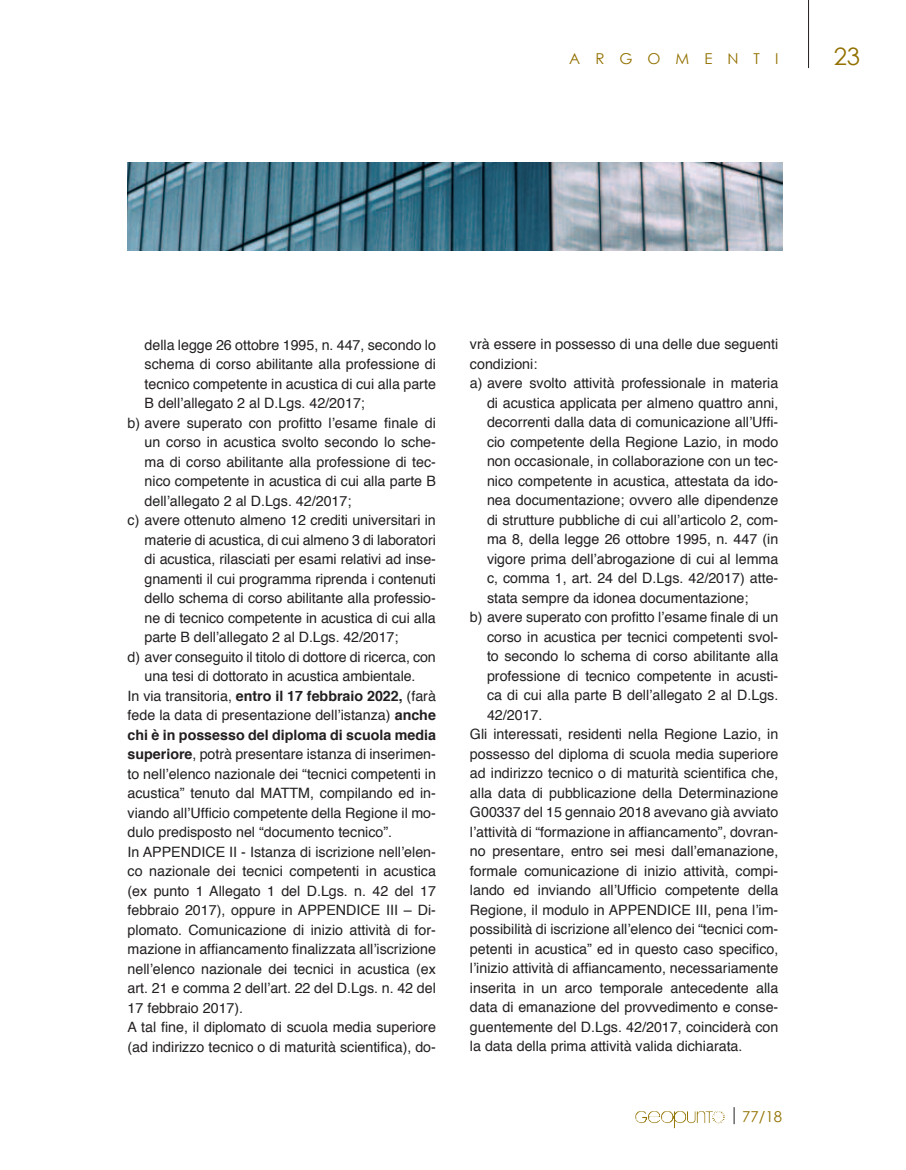
<style>
.page{position:relative;width:906px;height:1170px;background:#fff}
.page>*{position:absolute;margin:0;border:0;box-sizing:border-box;transform-origin:0 0}
.t1{font:24px "Century Gothic";color:#927100}
.t2{font:15px "Century Gothic";letter-spacing:1em;color:#927100}
.t3{font:14.25px/19.5px "Helvetica";color:#231f20;text-align:justify}
.t4{font:700 14.25px "Helvetica";color:#231f20}
.s1{font-weight:700}
</style>
<div class="page">
<hr style="left:808px;top:0;width:1px;height:68px;background:#231f20">
<svg style="left:733px;top:1107px;width:1px;height:17px"></svg>
<svg style="left:712px;top:1111px;width:10px;height:12px"></svg>
<img style="left:128px;top:163px;width:654px;height:87px">
<p class="t2" style="left:569px;top:50px;width:211px">ARGOMENTI</p>
<h1 class="t1" style="left:833px;top:41px;width:28px">23</h1>
<p class="t3" style="left:145px;top:335px;width:293px">della legge 26 ottobre 1995, n. 447, secondo lo</p>
<p class="t3" style="left:145px;top:354px;width:293px">schema di corso abilitante alla professione di</p>
<p class="t3" style="left:145px;top:374px;width:293px">tecnico competente in acustica di cui alla parte</p>
<p class="t3" style="left:145px;top:393px;width:222px">B dell’allegato 2 al D.Lgs. 42/2017;</p>
<p class="t3" style="left:128px;top:413px;width:310px">b) avere superato con profitto l’esame finale di</p>
<p class="t3" style="left:145px;top:432px;width:293px">un corso in acustica svolto secondo lo sche-</p>
<p class="t3" style="left:145px;top:452px;width:293px">ma di corso abilitante alla professione di tec-</p>
<p class="t3" style="left:145px;top:471px;width:293px">nico competente in acustica di cui alla parte B</p>
<p class="t3" style="left:145px;top:491px;width:208px">dell’allegato 2 al D.Lgs. 42/2017;</p>
<p class="t3" style="left:128px;top:510px;width:310px">c) avere ottenuto almeno 12 crediti universitari in</p>
<p class="t3" style="left:145px;top:530px;width:293px">materie di acustica, di cui almeno 3 di laboratori</p>
<p class="t3" style="left:145px;top:549px;width:293px">di acustica, rilasciati per esami relativi ad inse-</p>
<p class="t3" style="left:145px;top:569px;width:293px">gnamenti il cui programma riprenda i contenuti</p>
<p class="t3" style="left:145px;top:588px;width:293px">dello schema di corso abilitante alla professio-</p>
<p class="t3" style="left:145px;top:608px;width:293px">ne di tecnico competente in acustica di cui alla</p>
<p class="t3" style="left:145px;top:627px;width:255px">parte B dell’allegato 2 al D.Lgs. 42/2017;</p>
<p class="t3" style="left:128px;top:647px;width:310px">d) aver conseguito il titolo di dottore di ricerca, con</p>
<p class="t3" style="left:145px;top:666px;width:272px">una tesi di dottorato in acustica ambientale.</p>
<p class="t3" style="left:128px;top:686px;width:310px">In via transitoria, <span class="s1">entro il 17 febbraio 2022,</span> (farà</p>
<p class="t3" style="left:128px;top:705px;width:310px">fede la data di presentazione dell’istanza) <span class="s1">anche</span></p>
<p class="t4" style="left:128px;top:723px;width:310px">chi è in possesso del diploma di scuola media</p>
<p class="t3" style="left:128px;top:744px;width:310px"><span class="s1">superiore</span>, potrà presentare istanza di inserimen-</p>
<p class="t3" style="left:128px;top:764px;width:310px">to nell’elenco nazionale dei “tecnici competenti in</p>
<p class="t3" style="left:128px;top:783px;width:310px">acustica” tenuto dal MATTM, compilando ed in-</p>
<p class="t3" style="left:128px;top:803px;width:310px">viando all’Ufficio competente della Regione il mo-</p>
<p class="t3" style="left:128px;top:822px;width:266px">dulo predisposto nel “documento tecnico”.</p>
<p class="t3" style="left:128px;top:842px;width:310px">In APPENDICE II - Istanza di iscrizione nell’elen-</p>
<p class="t3" style="left:128px;top:861px;width:310px">co nazionale dei tecnici competenti in acustica</p>
<p class="t3" style="left:128px;top:881px;width:310px">(ex punto 1 Allegato 1 del D.Lgs. n. 42 del 17</p>
<p class="t3" style="left:128px;top:900px;width:310px">febbraio 2017), oppure in APPENDICE III – Di-</p>
<p class="t3" style="left:128px;top:920px;width:310px">plomato. Comunicazione di inizio attività di for-</p>
<p class="t3" style="left:128px;top:939px;width:310px">mazione in affiancamento finalizzata all’iscrizione</p>
<p class="t3" style="left:128px;top:959px;width:310px">nell’elenco nazionale dei tecnici in acustica (ex</p>
<p class="t3" style="left:128px;top:978px;width:310px">art. 21 e comma 2 dell’art. 22 del D.Lgs. n. 42 del</p>
<p class="t3" style="left:128px;top:998px;width:117px">17 febbraio 2017).</p>
<p class="t3" style="left:128px;top:1017px;width:310px">A tal fine, il diplomato di scuola media superiore</p>
<p class="t3" style="left:128px;top:1037px;width:310px">(ad indirizzo tecnico o di maturità scientifica), do-</p>
<p class="t3" style="left:470px;top:335px;width:310px">vrà essere in possesso di una delle due seguenti</p>
<p class="t3" style="left:470px;top:354px;width:69px">condizioni:</p>
<p class="t3" style="left:470px;top:374px;width:310px">a) avere svolto attività professionale in materia</p>
<p class="t3" style="left:487px;top:393px;width:293px">di acustica applicata per almeno quattro anni,</p>
<p class="t3" style="left:487px;top:413px;width:293px">decorrenti dalla data di comunicazione all’Uffi-</p>
<p class="t3" style="left:487px;top:432px;width:293px">cio competente della Regione Lazio, in modo</p>
<p class="t3" style="left:487px;top:452px;width:293px">non occasionale, in collaborazione con un tec-</p>
<p class="t3" style="left:487px;top:471px;width:293px">nico competente in acustica, attestata da ido-</p>
<p class="t3" style="left:487px;top:491px;width:293px">nea documentazione; ovvero alle dipendenze</p>
<p class="t3" style="left:487px;top:510px;width:293px">di strutture pubbliche di cui all’articolo 2, com-</p>
<p class="t3" style="left:487px;top:530px;width:293px">ma 8, della legge 26 ottobre 1995, n. 447 (in</p>
<p class="t3" style="left:487px;top:549px;width:293px">vigore prima dell’abrogazione di cui al lemma</p>
<p class="t3" style="left:487px;top:569px;width:293px">c, comma 1, art. 24 del D.Lgs. 42/2017) atte-</p>
<p class="t3" style="left:487px;top:588px;width:263px">stata sempre da idonea documentazione;</p>
<p class="t3" style="left:470px;top:608px;width:310px">b) avere superato con profitto l’esame finale di un</p>
<p class="t3" style="left:487px;top:627px;width:293px">corso in acustica per tecnici competenti svol-</p>
<p class="t3" style="left:487px;top:647px;width:293px">to secondo lo schema di corso abilitante alla</p>
<p class="t3" style="left:487px;top:666px;width:293px">professione di tecnico competente in acusti-</p>
<p class="t3" style="left:487px;top:686px;width:293px">ca di cui alla parte B dell’allegato 2 al D.Lgs.</p>
<p class="t3" style="left:487px;top:705px;width:57px">42/2017.</p>
<p class="t3" style="left:470px;top:725px;width:310px">Gli interessati, residenti nella Regione Lazio, in</p>
<p class="t3" style="left:470px;top:744px;width:310px">possesso del diploma di scuola media superiore</p>
<p class="t3" style="left:470px;top:764px;width:310px">ad indirizzo tecnico o di maturità scientifica che,</p>
<p class="t3" style="left:470px;top:783px;width:310px">alla data di pubblicazione della Determinazione</p>
<p class="t3" style="left:470px;top:803px;width:310px">G00337 del 15 gennaio 2018 avevano già avviato</p>
<p class="t3" style="left:470px;top:822px;width:310px">l’attività di “formazione in affiancamento”, dovran-</p>
<p class="t3" style="left:470px;top:842px;width:310px">no presentare, entro sei mesi dall’emanazione,</p>
<p class="t3" style="left:470px;top:861px;width:310px">formale comunicazione di inizio attività, compi-</p>
<p class="t3" style="left:470px;top:881px;width:310px">lando ed inviando all’Ufficio competente della</p>
<p class="t3" style="left:470px;top:900px;width:158px">Regione, il modulo in APPE</p>
<p class="t3" style="left:470px;top:900px;width:310px;text-indent:177px">NDICE III, pena l’im&shy;possibilità di iscrizione all’elenco dei “tecnici com&shy;petenti in acustica” ed in questo caso specifico, l’inizio attività di affiancamento, necessariamente inserita in un arco temporale antecedente alla data di emanazione del provvedimento e conse&shy;guentemente del D.Lgs. 42/2017, coinciderà con la data della prima attività valida dichiarata.</p>
<p class="t2" style="left:742px;top:1106px;width:41px">77/18</p>
</div>
